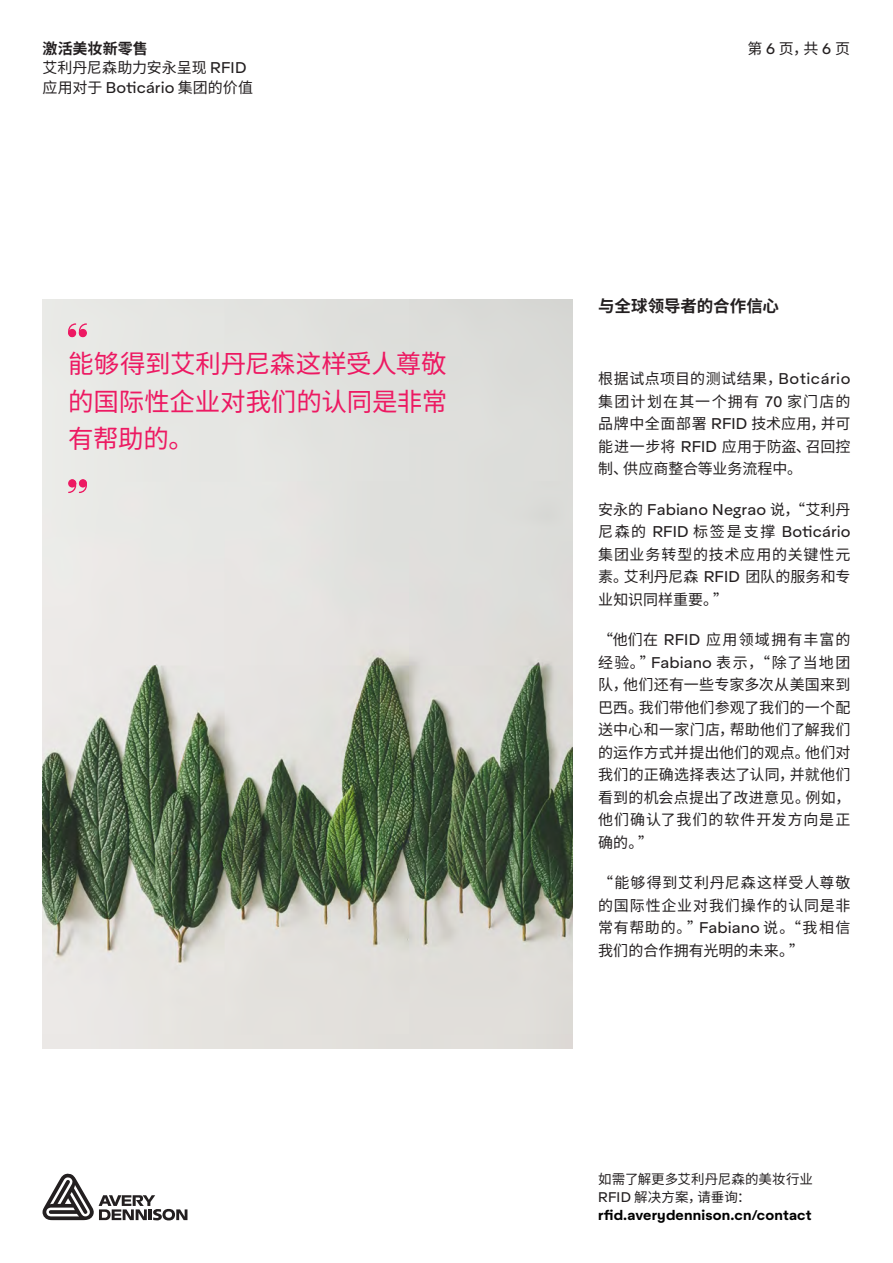
<style>
.page{position:relative;width:893px;height:1263px;background:#fff}
.page>*{position:absolute;margin:0;border:0;box-sizing:border-box;transform-origin:0 0}
.t1{font:25.5px/37.5px "Source Han Sans CN";letter-spacing:-.01em;color:#ed1962;text-align:justify}
.Bulleted_list{font:700 16.5px "Source Han Sans CN";color:#231f20}
.Bulleted_list-2{font:15px/22.5px "Source Han Sans CN";letter-spacing:.02em;color:#231f20;text-align:justify}
.Bulleted_list-3{font:15px/19.5px "Source Han Sans CN";color:#231f20}
.Bulleted_list-4{font:700 13.5px/18px "Aktifo A";letter-spacing:.015em;color:#000}
.s1{font-weight:700}
.s2{font-family:"Aktifo A"}
.s3{font-family:"Source Han Sans CN";font-weight:400;color:#231f20}
.s4{font-weight:400;color:#231f20}
</style>
<div class="page">
<img style="left:43px;top:299px;width:530px;height:749px">
<svg style="left:43px;top:1173px;width:144px;height:47px"></svg>
<svg style="left:68px;top:323px;width:19px;height:14px"></svg>
<svg style="left:68px;top:479px;width:19px;height:14px"></svg>
<p class="Bulleted_list-3" style="left:43px;top:39px;width:212px"><span class="s1">激活美妆新零售<br></span>艾利丹尼森助力安永呈现 <span class="s2">RFID</span>应用对于 <span class="s2">Boticário</span> 集团的价值</p>
<p class="t1" style="left:68px;top:346px;width:381px">能够得到艾利丹尼森这样受人尊敬的国际性企业对我们的认同是非常有帮助的。</p>
<p class="Bulleted_list-2" style="left:747px;top:37px;width:104px">第 <span class="s2">6</span> 页，共 <span class="s2">6</span> 页</p>
<p class="Bulleted_list" style="left:598px;top:296px;width:182px">与全球领导者的合作信心</p>
<p class="Bulleted_list-2" style="left:598px;top:368px;width:254px">根据试点项目的测试结果，<span class="s2">Boticário</span>集团计划在其一个拥有 <span class="s2">70</span> 家门店的品牌中全面部署 <span class="s2">RFID</span> 技术应用，并可能进一步将 <span class="s2">RFID</span> 应用于防盗、召回控制、供应商整合等业务流程中。</p>
<p class="Bulleted_list-2" style="left:598px;top:498px;width:254px">安永的 <span class="s2">Fabiano Negrao</span> 说，“艾利丹尼森的 <span class="s2">RFID</span> 标签是支撑 <span class="s2">Boticário</span>集团业务转型的技术应用的关键性元素。艾利丹尼森 <span class="s2">RFID</span> 团队的服务和专业知识同样重要。”</p>
<p class="Bulleted_list-2" style="left:598px;top:629px;width:254px">“他们在 <span class="s2">RFID</span> 应用领域拥有丰富的经验。”<span class="s2">Fabiano</span> 表示，“除了当地团队，他们还有一些专家多次从美国来到巴西。我们带他们参观了我们的一个配送中心和一家门店，帮助他们了解我们的运作方式并提出他们的观点。他们对我们的正确选择表达了认同，并就他们看到的机会点提出了改进意见。例如，他们确认了我们的软件开发方向是正确的。”</p>
<p class="Bulleted_list-2" style="left:598px;top:872px;width:254px">“能够得到艾利丹尼森这样受人尊敬的国际性企业对我们操作的认同是非常有帮助的。”<span class="s2">Fabiano</span> 说。“我相信我们的合作拥有光明的未来。”</p>
<p class="Bulleted_list-4" style="left:598px;top:1170px;width:216px"><span class="s3">如需了解更多艾利丹尼森的美妆行业<br></span><span class="s4">RFID</span> <span class="s3">解决方案，请垂询：</span>rfid.averydennison.cn/contact</p>
</div>
